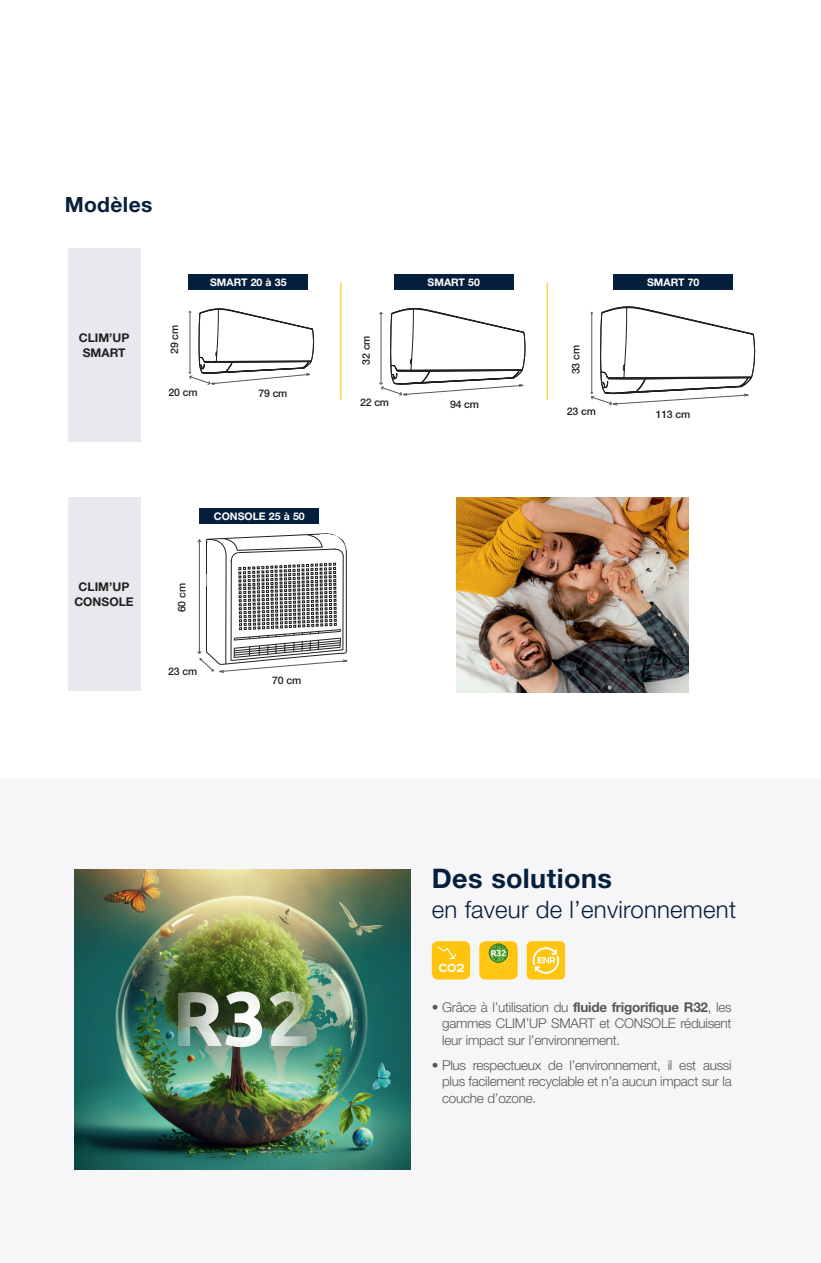
<style>
.page{position:relative;width:821px;height:1263px;background:#fff}
.page>*{position:absolute;margin:0;border:0;box-sizing:border-box;transform-origin:0 0}
.t1{font:700 27px "Helvetica Neue LT Std";letter-spacing:.015em;color:#061f3d}
.t2{font:300 24px "Helvetica Neue LT Std";letter-spacing:.01em;color:#061f3d}
.t3{font:700 21px "Helvetica Neue LT Std";letter-spacing:.015em;color:#061f3d}
.t4{font:700 15px "Affect";color:#fff}
.t5{font:300 13.5px/16.5px "Helvetica Neue LT Std";letter-spacing:-.02em;color:#57585a;text-align:justify}
.t6{font:700 12px/15px "Helvetica Neue LT Std";color:#231f20;text-align:center}
.t7{font:500 10.5px "Helvetica Neue LT Std";letter-spacing:-.02em;color:#231f20}
.t8{font:700 10.5px "Helvetica Neue LT Std";color:#fff}
.s1{font-weight:700}
</style>
<div class="page">
<img style="left:74px;top:869px;width:336px;height:300px">
<div style="left:147px;top:962px;width:194px;height:120px;background:#231f20;opacity:.75"></div>
<svg style="left:178px;top:991px;width:84px;height:56px"></svg>
<svg style="left:270px;top:991px;width:37px;height:55px"></svg>
<div style="left:479px;top:941px;width:38px;height:38px;background:#fec40e;border-radius:6px"></div>
<svg style="left:483px;top:941px;width:30px;height:39px"></svg>
<div style="left:432px;top:941px;width:38px;height:38px;background:#fec40e;border-radius:6px"></div>
<svg style="left:437px;top:946px;width:20px;height:14px"></svg>
<div style="left:527px;top:941px;width:38px;height:38px;background:#fec40e;border-radius:5px"></div>
<svg style="left:533px;top:947px;width:26px;height:26px"></svg>
<svg style="left:188px;top:283px;width:126px;height:102px"></svg>
<div style="left:68px;top:248px;width:73px;height:193px;background:#e8e9ed"></div>
<div style="left:189px;top:274px;width:119px;height:16px;background:#061f3d"></div>
<svg style="left:379px;top:284px;width:146px;height:112px"></svg>
<div style="left:394px;top:274px;width:119px;height:16px;background:#061f3d"></div>
<svg style="left:590px;top:306px;width:165px;height:100px"></svg>
<div style="left:613px;top:274px;width:120px;height:16px;background:#061f3d"></div>
<svg style="left:197px;top:508px;width:151px;height:165px"></svg>
<div style="left:200px;top:508px;width:119px;height:16px;background:#061f3d"></div>
<img style="left:456px;top:498px;width:232px;height:194px">
<div style="left:68px;top:498px;width:72px;height:193px;background:#e8e9ed"></div>
<hr style="left:340px;top:283px;width:1px;height:117px;background:#fec40e">
<hr style="left:546px;top:283px;width:2px;height:117px;background:#fec40e">
<h3 class="t3" style="left:65px;top:191px;width:89px">Modèles</h3>
<p class="t6" style="left:79px;top:330px;width:52px">CLIM’UP<br>SMART</p>
<p class="t8" style="left:210px;top:276px;width:78px">SMART 20 à 35</p>
<p class="t7" style="left:168px;top:354px;width:31px;rotate:-90deg">29 cm</p>
<p class="t7" style="left:168px;top:386px;width:31px">20 cm</p>
<p class="t7" style="left:258px;top:387px;width:31px">79 cm</p>
<p class="t6" style="left:74px;top:579px;width:61px">CLIM’UP<br>CONSOLE</p>
<p class="t8" style="left:214px;top:509px;width:92px">CONSOLE 25 à 50</p>
<p class="t7" style="left:175px;top:612px;width:31px;rotate:-90deg">60 cm</p>
<p class="t7" style="left:168px;top:665px;width:31px">23 cm</p>
<p class="t7" style="left:272px;top:674px;width:31px">70 cm</p>
<p class="t8" style="left:427px;top:276px;width:54px">SMART 50</p>
<p class="t7" style="left:360px;top:365px;width:31px;rotate:-90deg">32 cm</p>
<p class="t7" style="left:360px;top:396px;width:31px">22 cm</p>
<p class="t7" style="left:450px;top:398px;width:31px">94 cm</p>
<p class="t8" style="left:647px;top:276px;width:54px">SMART 70</p>
<p class="t7" style="left:569px;top:374px;width:31px;rotate:-90deg">33 cm</p>
<p class="t7" style="left:567px;top:405px;width:31px">23 cm</p>
<p class="t7" style="left:655px;top:408px;width:36px">113 cm</p>
<h1 class="t1" style="left:432px;top:862px;width:182px">Des solutions</h1>
<h2 class="t2" style="left:432px;top:895px;width:306px">en faveur de l’environnement</h2>
<p class="t4" style="left:438px;top:957px;width:28px">CO2</p>
<p class="t5" style="left:442px;top:998px;width:291px;text-indent:-10px">• Grâce à l’utilisation du <span class="s1">fluide frigorifique R32</span>, les gammes CLIM’UP SMART et CONSOLE réduisent leur impact sur l’environnement.</p>
<p class="t5" style="left:442px;top:1056px;width:291px;text-indent:-10px">• Plus respectueux de l’environnement, il est aussi plus facilement recyclable et n’a aucun impact sur la couche d’ozone.</p>
</div>
